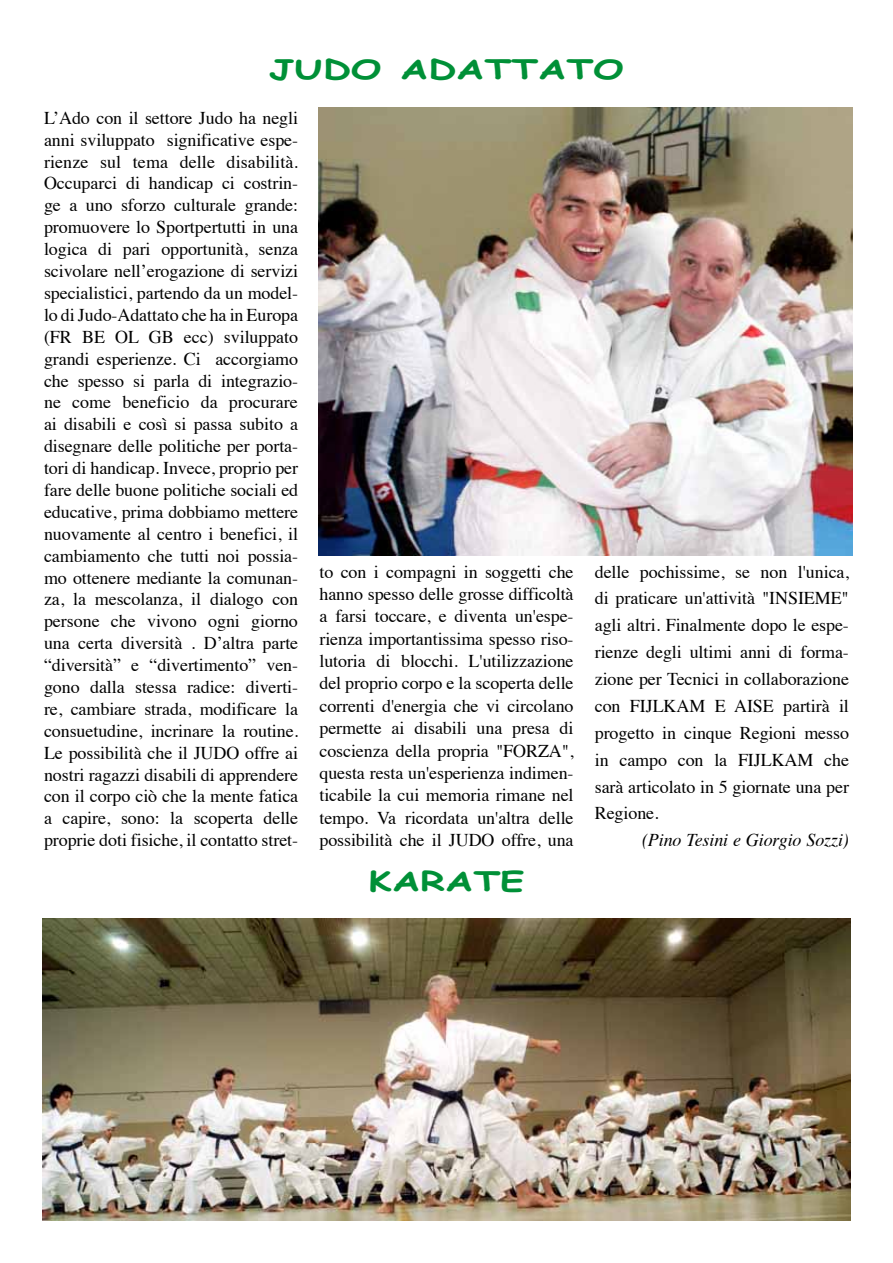
<style>
.page{position:relative;width:893px;height:1263px;background:#fff}
.page>*{position:absolute;margin:0;border:0;box-sizing:border-box;transform-origin:0 0}
.t1{font:700 27px "Comic Sans MS";color:#009037;scale:1.43 1}
.t2{font:18px/21.9px "Times";letter-spacing:-.005em;color:#000;text-align:justify}
.t3{font:italic 18px "Times";letter-spacing:-.005em;color:#000}
</style>
<div class="page">
<img style="left:43px;top:918px;width:807px;height:302px">
<img style="left:319px;top:108px;width:534px;height:447px">
<h1 class="t1" style="left:269px;top:49px;width:250px">JUDO ADATTATO</h1>
<p class="t2" style="left:44px;top:105px;width:256px">L’Ado con il settore Judo ha negli anni sviluppato significative espe&shy;rienze sul tema delle disabilità.<br>Occuparci di handicap ci costrin&shy;ge a uno sforzo culturale grande: promuovere lo Sportpertutti in una logica di pari opportunità, senza scivolare nell’erogazione di servizi specialistici, partendo da un model&shy;lo di Judo-Adattato che ha in Europa (FR BE OL GB ecc) sviluppato grandi esperienze. Ci accorgiamo che spesso si parla di integrazio&shy;ne come beneficio da procurare ai disabili e così si passa subito a disegnare delle politiche per porta&shy;tori di handicap. Invece, proprio per fare delle buone politiche sociali ed educative, prima dobbiamo mettere nuovamente al centro i benefici, il cambiamento che tutti noi possia&shy;mo ottenere mediante la comunan&shy;za, la mescolanza, il dialogo con persone che vivono ogni giorno una certa diversità . D’altra parte “diversità” e “divertimento” ven&shy;gono dalla stessa radice: diverti&shy;re, cambiare strada, modificare la consuetudine, incrinare la routine.<br>Le possibilità che il JUDO offre ai nostri ragazzi disabili di apprendere con il corpo ciò che la mente fatica a capire, sono: la scoperta delle proprie doti fisiche, il contatto stret-</p>
<p class="t2" style="left:319px;top:559px;width:256px;line-height:22.4px">to con i compagni in soggetti che hanno spesso delle grosse difficoltà a farsi toccare, e diventa un'espe&shy;rienza importantissima spesso riso&shy;lutoria di blocchi. L'utilizzazione del proprio corpo e la scoperta delle correnti d'energia che vi circolano permette ai disabili una presa di coscienza della propria "FORZA", questa resta un'esperienza indimen&shy;ticabile la cui memoria rimane nel tempo. Va ricordata un'altra delle possibilità che il JUDO offre, una</p>
<p class="t2" style="left:595px;top:556px;width:256px;line-height:26.8px">delle pochissime, se non l'unica, di praticare un'attività "INSIEME" agli altri. Finalmente dopo le espe&shy;rienze degli ultimi anni di forma&shy;zione per Tecnici in collaborazione con FIJLKAM E AISE partirà il progetto in cinque Regioni messo in campo con la FIJLKAM che sarà articolato in 5 giornate una per Regione.</p>
<p class="t3" style="left:642px;top:824px;width:208px">(Pino Tesini e Giorgio Sozzi)</p>
<h1 class="t1" style="left:369px;top:861px;width:109px">KARATE</h1>
</div>
